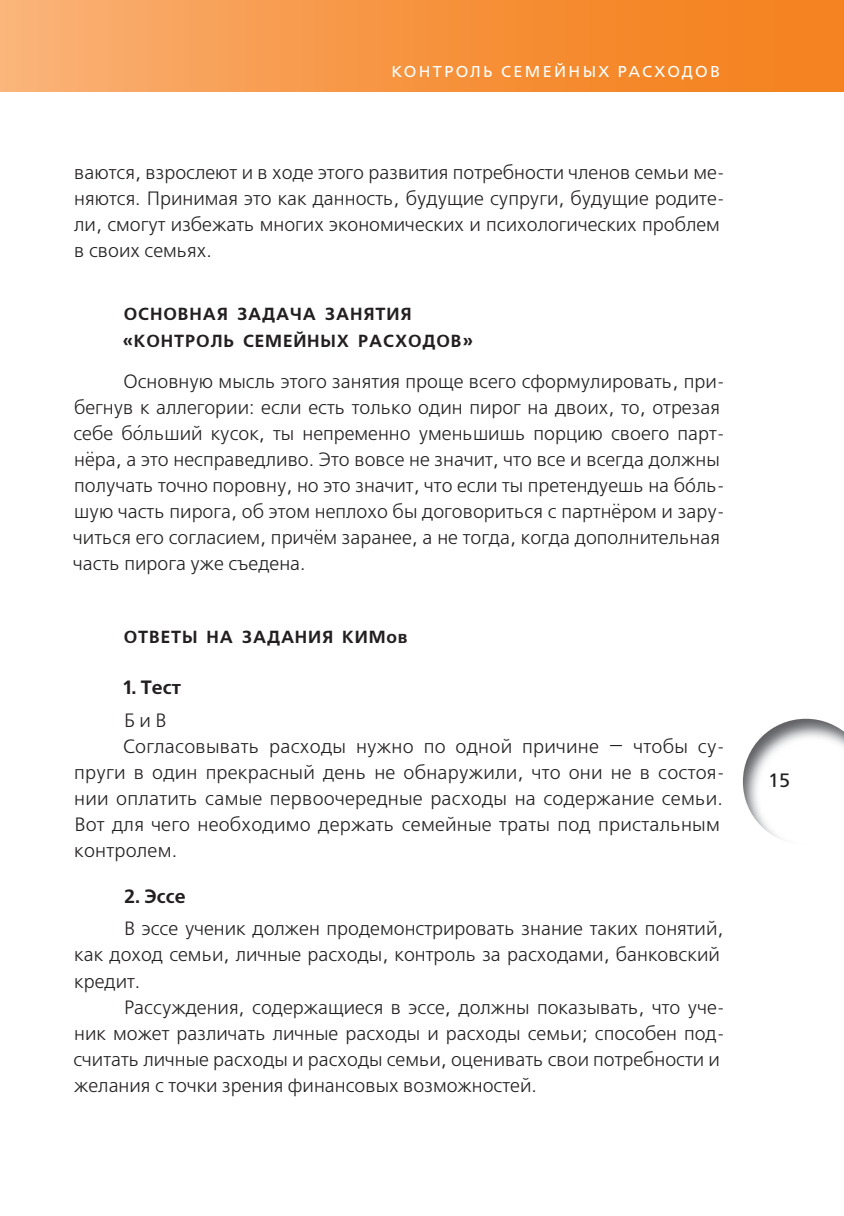
<style>
.page{position:relative;width:844px;height:1216px;background:#fff}
.page>*{position:absolute;margin:0;border:0;box-sizing:border-box;transform-origin:0 0}
.t1{font:19.25px/26.1px "Free Set C";color:#231f20}
.t2{font:700 19.25px "Free Set C";color:#231f20}
.t3{font:19.25px "Free Set C San Pin";color:#231f20}
.t4{font:700 17.5px/26.1px "Free Set C";letter-spacing:.05em;color:#231f20}
.t5{font:15.75px "Free Set C San Pin";letter-spacing:.15em;color:#fff}
.s1{font-family:"Phonetic Newton"}
</style>
<div class="page">
<div style="left:0;top:0;width:843px;height:92px;background:linear-gradient(to right,#fab073,#f47c14)"></div>
<img style="left:742px;top:718px;width:101px;height:121px">
<p class="t5" style="left:391px;top:63px;width:330px">КОНТРОЛЬ СЕМЕЙНЫХ РАСХОДОВ</p>
<p class="t1" style="left:74px;top:159px;width:652px">ваются, взрослеют и в ходе этого развития потребности членов семьи ме&shy;няются. Принимая это как данность, будущие супруги, будущие родите&shy;ли, смогут избежать многих экономических и психологических проблем в своих семьях.</p>
<p class="t4" style="left:123px;top:304px;width:352px">ОСНОВНАЯ ЗАДАЧА ЗАНЯТИЯ «КОНТРОЛЬ СЕМЕЙНЫХ РАСХОДОВ»</p>
<p class="t1" style="left:73px;top:368px;width:653px;text-indent:50px">Основную мысль этого занятия проще всего сформулировать, при&shy;бегнув к аллегории: если есть только один пирог на двоих, то, отрезая себе больший кусок, ты непременно уменьшишь порцию своего парт&shy;нёра, а это несправедливо. Это вовсе не значит, что все и всегда должны получать точно поровну, но это значит, что если ты претендуешь на бо<span class="s1">´</span>ль&shy;шую часть пирога, об этом неплохо бы договориться с партнёром и зару&shy;читься его согласием, причём заранее, а не тогда, когда дополнительная часть пирога уже съедена.</p>
<p class="t4" style="left:124px;top:626px;width:285px">ОТВЕТЫ НА ЗАДАНИЯ КИМов</p>
<p class="t2" style="left:123px;top:680px;width:59px">1. Тест</p>
<p class="t1" style="left:124px;top:707px;width:44px">Б и В</p>
<p class="t1" style="left:123px;top:733px;width:603px">Согласовывать расходы нужно по одной причине — чтобы су-</p>
<p class="t1" style="left:74px;top:759px;width:652px">пруги в один прекрасный день не обнаружили, что они не в состоя-</p>
<p class="t1" style="left:74px;top:785px;width:650px">нии оплатить самые первоочередные расходы на содержание семьи.</p>
<p class="t1" style="left:74px;top:811px;width:646px">Вот для чего необходимо держать семейные траты под пристальным</p>
<p class="t1" style="left:74px;top:837px;width:104px">контролем.</p>
<p class="t2" style="left:124px;top:889px;width:63px">2. Эссе</p>
<p class="t1" style="left:74px;top:915px;width:650px;text-indent:50px">В эссе ученик должен продемонстрировать знание таких понятий, как доход семьи, личные расходы, контроль за расходами, банковский кредит.</p>
<p class="t1" style="left:73px;top:993px;width:652px;text-indent:51px">Рассуждения, содержащиеся в эссе, должны показывать, что уче&shy;ник может различать личные расходы и расходы семьи; способен под&shy;считать личные расходы и расходы семьи, оценивать свои потребности и желания с точки зрения финансовых возможностей.</p>
<p class="t3" style="left:768px;top:770px;width:24px">15</p>
</div>
